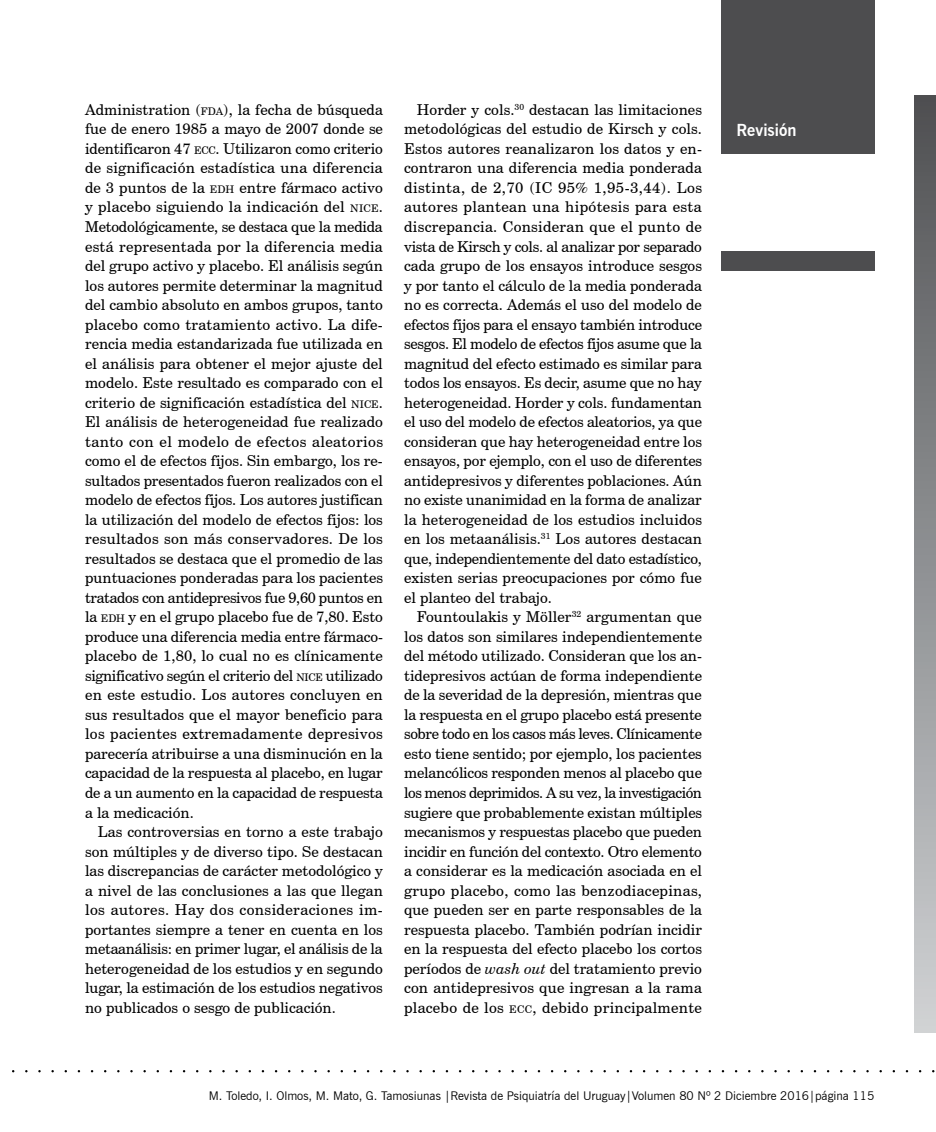
<style>
.page{position:relative;width:936px;height:1132px;background:#fff}
.page>*{position:absolute;margin:0;border:0;box-sizing:border-box;transform-origin:0 0}
.t1{font:700 16.5px "News Gothic BT";color:#fff}
.t2{font:15px/19.5px "Century Schoolbook BT";color:#000;text-align:justify}
.t3{font:12px "News Gothic BT";color:#000}
.s1{font-size:10.5px}
.s2{font-style:italic}
</style>
<div class="page">
<div style="left:721px;top:251px;width:153px;height:20px;background:#4d4d4f"></div>
<div style="left:914px;top:95px;width:21px;height:936px;background:linear-gradient(to bottom,#4f5053,#cfd2d4)"></div>
<div style="left:721px;top:0;width:153px;height:154px;background:#4d4d4f"></div>
<p class="t2" style="left:85px;top:100px;width:299px">Administration (<span class="s1">FDA</span>), la fecha de búsqueda fue de enero 1985 a mayo de 2007 donde se identificaron 47 <span class="s1">ECC</span>. Utilizaron como criterio de significación estadística una diferencia de 3 puntos de la <span class="s1">EDH</span> entre fármaco activo y placebo siguiendo la indicación del <span class="s1">NICE</span>.<br>Metodológicamente, se destaca que la medida está representada por la diferencia media del grupo activo y placebo. El análisis según los autores permite determinar la magnitud del cambio absoluto en ambos grupos, tanto placebo como tratamiento activo. La dife&shy;rencia media estandarizada fue utilizada en el análisis para obtener el mejor ajuste del modelo. Este resultado es comparado con el criterio de significación estadística del <span class="s1">NICE</span>.<br>El análisis de heterogeneidad fue realizado tanto con el modelo de efectos aleatorios como el de efectos fijos. Sin embargo, los re&shy;sultados presentados fueron realizados con el modelo de efectos fijos. Los autores justifican la utilización del modelo de efectos fijos: los resultados son más conservadores. De los resultados se destaca que el promedio de las puntuaciones ponderadas para los pacientes tratados con antidepresivos fue 9,60 puntos en la <span class="s1">EDH</span> y en el grupo placebo fue de 7,80. Esto produce una diferencia media entre fármaco&shy;placebo de 1,80, lo cual no es clínicamente significativo según el criterio del <span class="s1">NICE</span> utilizado en este estudio. Los autores concluyen en sus resultados que el mayor beneficio para los pacientes extremadamente depresivos parecería atribuirse a una disminución en la capacidad de la respuesta al placebo, en lugar de a un aumento en la capacidad de respuesta a la medicación.</p>
<p class="t2" style="left:85px;top:821px;width:299px;text-indent:13px">Las controversias en torno a este trabajo son múltiples y de diverso tipo. Se destacan las discrepancias de carácter metodológico y a nivel de las conclusiones a las que llegan los autores. Hay dos consideraciones im&shy;portantes siempre a tener en cuenta en los metaanálisis: en primer lugar, el análisis de la heterogeneidad de los estudios y en segundo lugar, la estimación de los estudios negativos no publicados o sesgo de publicación.</p>
<p class="t2" style="left:404px;top:100px;width:299px;text-indent:13px">Horder y cols.<sup>30</sup> destacan las limitaciones metodológicas del estudio de Kirsch y cols.<br>Estos autores reanalizaron los datos y en&shy;contraron una diferencia media ponderada distinta, de 2,70 (IC 95% 1,95-3,44). Los autores plantean una hipótesis para esta discrepancia. Consideran que el punto de vista de Kirsch y cols. al analizar por separado cada grupo de los ensayos introduce sesgos y por tanto el cálculo de la media ponderada no es correcta. Además el uso del modelo de efectos fijos para el ensayo también introduce sesgos. El modelo de efectos fijos asume que la magnitud del efecto estimado es similar para todos los ensayos. Es decir, asume que no hay heterogeneidad. Horder y cols. fundamentan el uso del modelo de efectos aleatorios, ya que consideran que hay heterogeneidad entre los ensayos, por ejemplo, con el uso de diferentes antidepresivos y diferentes poblaciones. Aún no existe unanimidad en la forma de analizar la heterogeneidad de los estudios incluidos en los metaanálisis.<sup>31</sup> Los autores destacan que, independientemente del dato estadístico, existen serias preocupaciones por cómo fue el planteo del trabajo.</p>
<p class="t2" style="left:404px;top:607px;width:299px;text-indent:13px">Fountoulakis y Möller<sup>32</sup> argumentan que los datos son similares independientemente del método utilizado. Consideran que los an&shy;tidepresivos actúan de forma independiente de la severidad de la depresión, mientras que la respuesta en el grupo placebo está presente sobre todo en los casos más leves. Clínicamente esto tiene sentido; por ejemplo, los pacientes melancólicos responden menos al placebo que los menos deprimidos. A su vez, la investigación sugiere que probablemente existan múltiples mecanismos y respuestas placebo que pueden incidir en función del contexto. Otro elemento a considerar es la medicación asociada en el grupo placebo, como las benzodiacepinas, que pueden ser en parte responsables de la respuesta placebo. También podrían incidir en la respuesta del efecto placebo los cortos períodos de <span class="s2">wash out</span> del tratamiento previo con antidepresivos que ingresan a la rama placebo de los <span class="s1">ECC</span>, debido principalmente</p>
<p class="t1" style="left:736px;top:120px;width:61px">Revisión</p>
<p class="t3" style="left:209px;top:1087px;width:667px">M. Toledo, I. Olmos, M. Mato, G. Tamosiunas |Revista de Psiquiatría del Uruguay|Volumen 80 Nº 2 Diciembre 2016|página 115</p>
</div>
